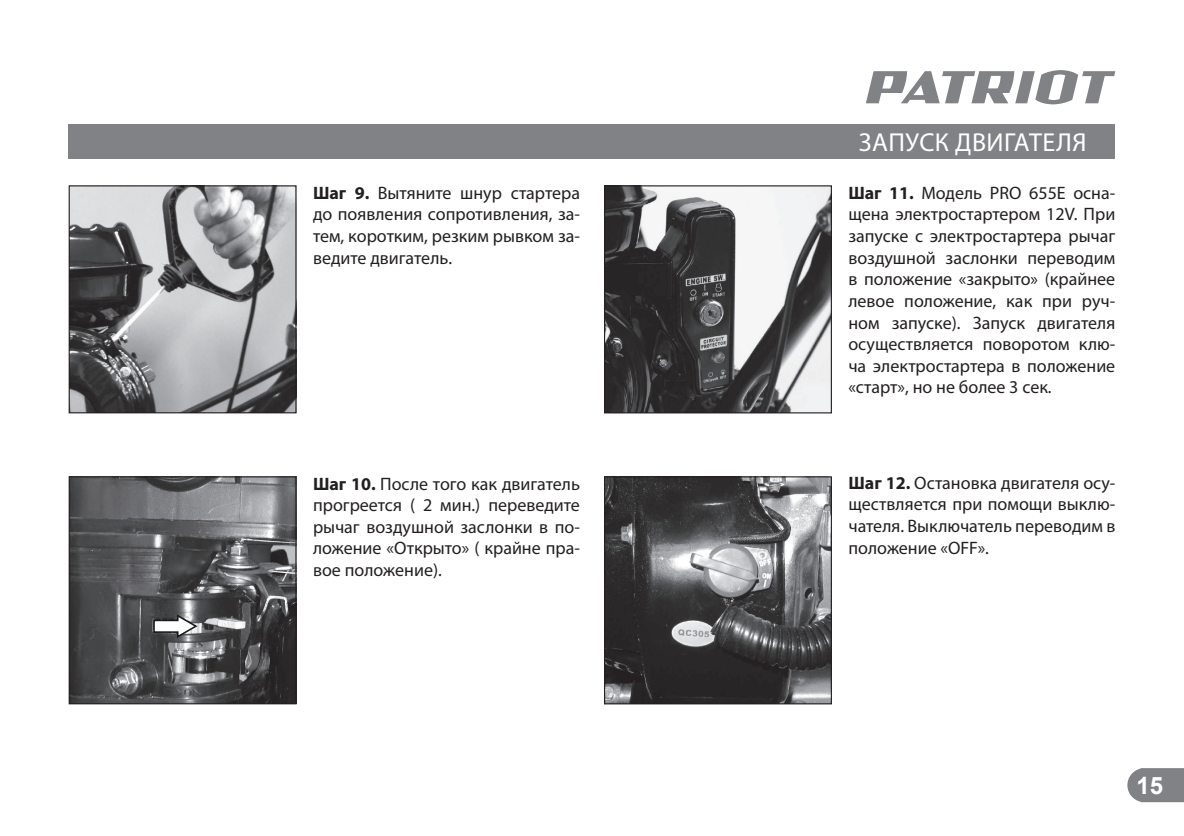
<style>
.page{position:relative;width:1184px;height:836px;background:#fff}
.page>*{position:absolute;margin:0;border:0;box-sizing:border-box;transform-origin:0 0}
.t1{font:26px "Myriad Pro";letter-spacing:.02em;color:#fff}
.t2{font:700 24px "Arial";color:#fff}
.t3{font:18px/21.6px "Myriad Pro";color:#231f20;text-align:justify}
.s1{font-weight:700}
</style>
<div class="page">
<svg style="left:1127px;top:768px;width:57px;height:33px;background:#888a8d"></svg>
<svg style="left:866px;top:70px;width:249px;height:34px"></svg>
<div style="left:69px;top:124px;width:1046px;height:34px;background:#808285"></div>
<img style="left:71px;top:187px;width:223px;height:224px">
<div style="left:69px;top:185px;width:227px;height:228px;border:1px solid #231f20"></div>
<img style="left:71px;top:478px;width:223px;height:224px">
<div style="left:69px;top:476px;width:227px;height:228px;border:1px solid #231f20"></div>
<svg style="left:152px;top:612px;width:47px;height:27px"></svg>
<img style="left:606px;top:187px;width:224px;height:224px">
<div style="left:604px;top:185px;width:228px;height:228px;border:1px solid #231f20"></div>
<img style="left:606px;top:478px;width:224px;height:224px">
<div style="left:604px;top:476px;width:228px;height:228px;border:1px solid #231f20"></div>
<p class="t3" style="left:313px;top:182px;width:268px"><span class="s1">Шаг 9.</span> Вытяните шнур стартера до появления сопротивления, за&shy;тем, коротким, резким рывком за&shy;ведите двигатель.</p>
<p class="t3" style="left:313px;top:472px;width:268px"><span class="s1">Шаг 10.</span> После того как двигатель прогреется ( 2 мин.) переведите рычаг воздушной заслонки в по&shy;ложение «Открыто» ( крайне пра&shy;вое положение).</p>
<h1 class="t1" style="left:859px;top:126px;width:229px">ЗАПУСК ДВИГАТЕЛЯ</h1>
<p class="t3" style="left:848px;top:182px;width:268px"><span class="s1">Шаг 11.</span> Модель PRO 655E осна&shy;щена электростартером 12V. При запуске с электростартера рычаг воздушной заслонки переводим в положение «закрыто» (крайнее левое положение, как при руч&shy;ном запуске). Запуск двигателя осуществляется поворотом клю&shy;ча электростартера в положение «старт», но не более 3 сек.</p>
<p class="t3" style="left:848px;top:471px;width:268px"><span class="s1">Шаг 12.</span> Остановка двигателя осу&shy;ществляется при помощи выклю&shy;чателя. Выключатель переводим в положение «OFF».</p>
<h2 class="t2" style="left:1136px;top:769px;width:28px">15</h2>
</div>
